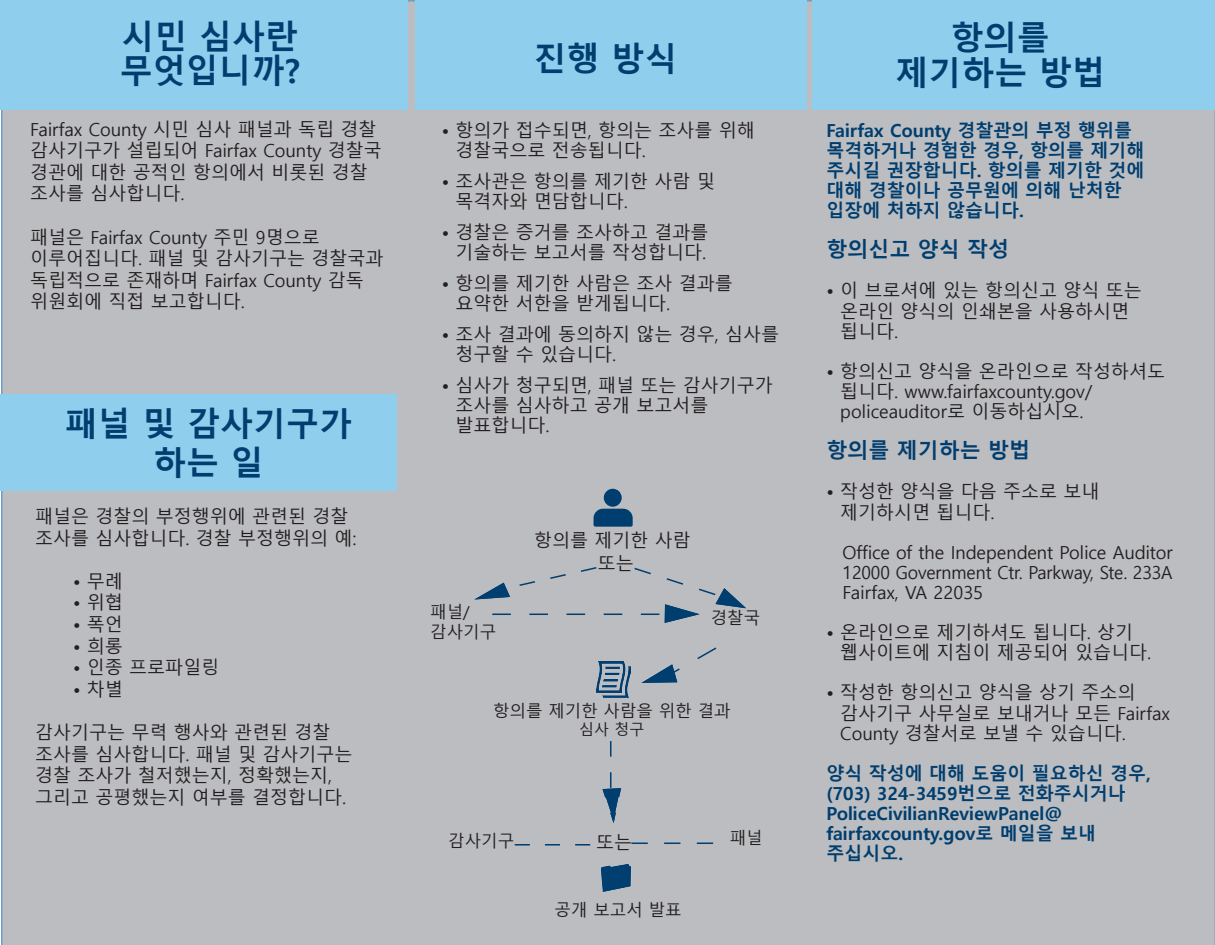
<style>
.page{position:relative;width:1215px;height:945px;background:#fff}
.page>*{position:absolute;margin:0;border:0;box-sizing:border-box;transform-origin:0 0}
.t1{font:700 33px/34.5px "Malgun Gothic";color:#003e70;text-align:center}
.t2{font:700 21px "Malgun Gothic";color:#003e6f}
.t3{font:18px/20.1px "Malgun Gothic";color:#231f20}
.t4{font:700 18px/20.1px "Malgun Gothic";color:#003e6f}
.t5{font:16.5px/19.8px "Malgun Gothic";color:#231f20}
.t6{font:15px "Malgun Gothic";color:#231f20}
.s1{font-weight:700}
</style>
<div class="page">
<div style="left:1px;top:0;width:1214px;height:945px;background:#bcbdc0"></div>
<div style="left:0;top:0;width:408px;height:109px;background:#8fceed"></div>
<div style="left:0;top:394px;width:396px;height:96px;background:#8fceed"></div>
<div style="left:415px;top:0;width:392px;height:109px;background:#8fceed"></div>
<svg style="left:594px;top:489px;width:39px;height:38px"></svg>
<svg style="left:641px;top:646px;width:77px;height:37px;background:#a2acb5"></svg>
<svg style="left:601px;top:741px;width:21px;height:85px;background:#95a3af"></svg>
<svg style="left:515px;top:844px;width:75px;height:2px"></svg>
<svg style="left:631px;top:843px;width:82px;height:1px"></svg>
<div style="left:813px;top:0;width:402px;height:109px;background:#8fceed"></div>
<svg style="left:474px;top:566px;width:272px;height:57px;background:#adb3b9"></svg>
<img style="left:599px;top:861px;width:34px;height:34px">
<img style="left:597px;top:661px;width:33px;height:37px">
<p class="t1" style="left:120px;top:20px;width:181px;text-align:left">시민 심사란 무엇입니까?</p>
<p class="t3" style="left:30px;top:119px;width:353px;line-height:21.6px">Fairfax County 시민 심사 패널과 독립 경찰 감사기구가 설립되어 Fairfax County 경찰국 경관에 대한 공적인 항의에서 비롯된 경찰 조사를 심사합니다.</p>
<p class="t3" style="left:30px;top:227px;width:355px;line-height:21.6px">패널은 Fairfax County 주민 9명으로 이루어집니다. 패널 및 감사기구는 경찰국과 독립적으로 존재하며 Fairfax County 감독 위원회에 직접 보고합니다.</p>
<p class="t1" style="left:65px;top:404px;width:289px;line-height:39.6px">패널 및 감사기구가 하는 일</p>
<p class="t3" style="left:35px;top:506px;width:323px;line-height:21.6px">패널은 경찰의 부정행위에 관련된 경찰 조사를 심사합니다. 경찰 부정행위의 예:</p>
<p class="t3" style="left:73px;top:572px;width:51px">• 무례</p>
<p class="t3" style="left:73px;top:593px;width:51px">• 위협</p>
<p class="t3" style="left:73px;top:615px;width:51px">• 폭언</p>
<p class="t3" style="left:73px;top:636px;width:51px">• 희롱</p>
<p class="t3" style="left:73px;top:658px;width:148px">• 인종 프로파일링</p>
<p class="t3" style="left:73px;top:680px;width:51px">• 차별</p>
<p class="t3" style="left:35px;top:722px;width:319px;line-height:21.6px">감사기구는 무력 행사와 관련된 경찰 조사를 심사합니다. 패널 및 감사기구는 경찰 조사가 철저했는지, 정확했는지, 그리고 공평했는지 여부를 결정합니다.</p>
<p class="t1" style="left:534px;top:42px;width:145px">진행 방식</p>
<p class="t3" style="left:456px;top:120px;width:301px;text-indent:-14px">• 항의가 접수되면, 항의는 조사를 위해 경찰국으로 전송됩니다.</p>
<p class="t3" style="left:456px;top:171px;width:261px;text-indent:-14px">• 조사관은 항의를 제기한 사람 및 목격자와 면담합니다.</p>
<p class="t3" style="left:442px;top:222px;width:268px;text-align:right">• 경찰은 증거를 조사하고 결과를 기술하는 보고서를 작성합니다.</p>
<p class="t3" style="left:456px;top:273px;width:279px;text-indent:-14px">• 항의를 제기한 사람은 조사 결과를 요약한 서한을 받게됩니다.</p>
<p class="t3" style="left:456px;top:324px;width:325px;text-indent:-14px">• 조사 결과에 동의하지 않는 경우, 심사를 청구할 수 있습니다.</p>
<p class="t3" style="left:456px;top:375px;width:319px;text-indent:-14px">• 심사가 청구되면, 패널 또는 감사기구가 조사를 심사하고 공개 보고서를 발표합니다.</p>
<p class="t3" style="left:534px;top:530px;width:158px">항의를 제기한 사람</p>
<p class="t3" style="left:598px;top:554px;width:37px">또는</p>
<p class="t5" style="left:430px;top:603px;width:67px">패널/ 감사기구</p>
<p class="t5" style="left:711px;top:609px;width:51px">경찰국</p>
<p class="t5" style="left:493px;top:702px;width:239px">항의를 제기한 사람을 위한 결과</p>
<p class="t6" style="left:579px;top:721px;width:67px">심사 청구</p>
<p class="t5" style="left:448px;top:831px;width:67px">감사기구</p>
<p class="t3" style="left:596px;top:833px;width:37px">또는</p>
<p class="t5" style="left:730px;top:829px;width:34px">패널</p>
<p class="t5" style="left:555px;top:901px;width:129px">공개 보고서 발표</p>
<p class="t1" style="left:895px;top:21px;width:211px">항의를 제기하는 방법</p>
<p class="t4" style="left:826px;top:120px;width:320px">Fairfax County 경찰관의 부정 행위를 목격하거나 경험한 경우, 항의를 제기해 주시길 권장합니다. 항의를 제기한 것에 대해 경찰이나 공무원에 의해 난처한 입장에 처하지 않습니다.</p>
<p class="t2" style="left:826px;top:237px;width:184px">항의신고 양식 작성</p>
<p class="t3" style="left:840px;top:281px;width:303px;text-indent:-14px">• 이 브로셔에 있는 항의신고 양식 또는 온라인 양식의 인쇄본을 사용하시면 됩니다.</p>
<p class="t3" style="left:840px;top:362px;width:327px;text-indent:-14px"><span class="s1">•</span> 항의신고 양식을 온라인으로 작성하셔도 됩니다. www.fairfaxcounty.gov/ policeauditor로 이동하십시오.</p>
<p class="t2" style="left:826px;top:438px;width:205px">항의를 제기하는 방법</p>
<p class="t3" style="left:840px;top:482px;width:261px;text-indent:-14px">• 작성한 양식을 다음 주소로 보내 제기하시면 됩니다.</p>
<p class="t3" style="left:843px;top:543px;width:332px">Office of the Independent Police Auditor</p>
<p class="t3" style="left:843px;top:563px;width:332px">12000 Government Ctr. Parkway, Ste. 233A</p>
<p class="t3" style="left:843px;top:583px;width:142px">Fairfax, VA 22035</p>
<p class="t3" style="left:840px;top:623px;width:312px;text-indent:-14px">• 온라인으로 제기하셔도 됩니다. 상기 웹사이트에 지침이 제공되어 있습니다.</p>
<p class="t3" style="left:840px;top:683px;width:331px;text-indent:-14px">• 작성한 항의신고 양식을 상기 주소의 감사기구 사무실로 보내거나 모든 Fairfax<br>County 경찰서로 보낼 수 있습니다.</p>
<p class="t4" style="left:826px;top:763px;width:326px">양식 작성에 대해 도움이 필요하신 경우, (703) 324-3459번으로 전화주시거나<br>PoliceCivilianReviewPanel@ fairfaxcounty.gov로 메일을 보내 주십시오.</p>
</div>
